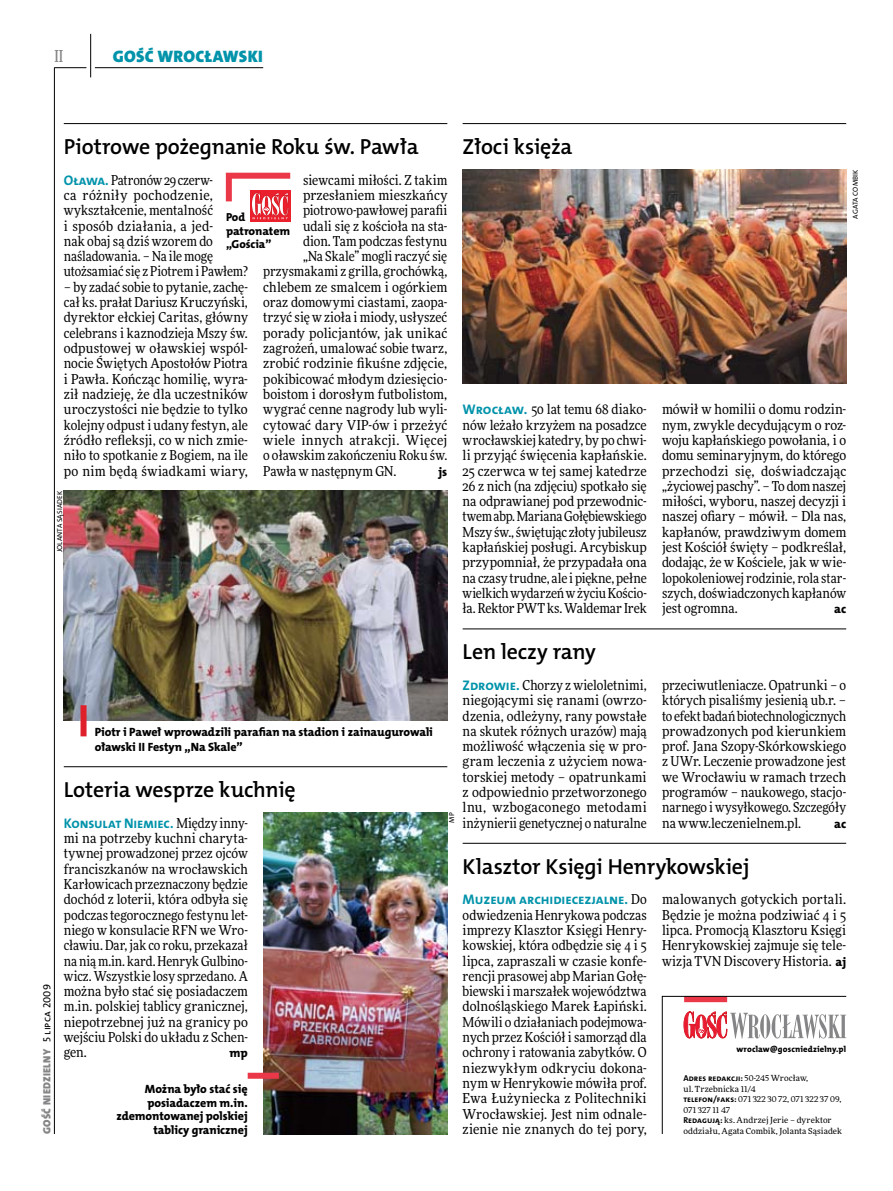
<style>
.page{position:relative;width:893px;height:1191px;background:#fff}
.page>*{position:absolute;margin:0;border:0;box-sizing:border-box;transform-origin:0 0}
.t1{font:21.9px "The Mix HP6 Se Bld";letter-spacing:-.01em;color:#000}
.t2{font:16.65px "The Mix HP9 Blk";letter-spacing:.02em;color:#0093aa}
.t3{font:500 16.5px "Freeday Narrow";color:#858486;scale:.9 1}
.t4{font:13.95px "The Mix HP7 Bld";letter-spacing:-.01em;color:#0093aa}
.t5{font:13.65px/15.3px "Freeday Narrow News";letter-spacing:.005em;color:#000;text-align:justify}
.t6{font:12.3px "The Mix HP8 Ex Bld";color:#000}
.t7{font:12px/13.5px "The Mix HP8 Ex Bld";letter-spacing:-.005em;color:#000}
.t8{font:11.7px/13.5px "The Mix HP8 Ex Bld";letter-spacing:-.005em;color:#000}
.t9{font:10.5px "The Mix HP9 Blk";letter-spacing:.025em;color:#858486}
.t10{font:8.55px "The Mix HP7 Bld";letter-spacing:.005em;color:#000}
.t11{font:8.55px "The Mix HP8 Ex Bld";letter-spacing:.015em;color:#000}
.t12{font:8.4px/10.5px "Freeday News";letter-spacing:.01em;color:#000}
.t13{font:7.2px "The Mix HP5 Plain";letter-spacing:.015em;color:#000}
.s1{font-family:"The Mix HP7 Bld";font-size:13.95px;color:#0093aa}
.s2{font-family:"The Mix HP5 Plain";color:#000}
.s3{font-family:"Freeday Narrow News";font-size:13.65px;color:#000}
.s4{font-family:"The Mix HP8 Ex Bld";font-size:12.3px}
.s5{font-family:"Freeday News";font-size:8.4px}
.s6{font-family:"The Mix HP7 Bld";font-size:8.55px}
</style>
<div class="page">
<hr style="left:54px;top:67px;width:1px;height:1067px;background:#000">
<hr style="left:90px;top:34px;width:1px;height:43px;background:#000">
<hr style="left:54px;top:67px;width:32px;height:1px;background:#000">
<hr style="left:95px;top:67px;width:168px;height:1px;background:#000">
<svg style="left:662px;top:996px;width:185px;height:138px"></svg>
<hr style="left:463px;top:123px;width:383px;height:1px;background:#000">
<img style="left:463px;top:169px;width:383px;height:215px">
<hr style="left:64px;top:766px;width:383px;height:1px;background:#000">
<hr style="left:463px;top:628px;width:383px;height:1px;background:#000">
<hr style="left:64px;top:123px;width:383px;height:1px;background:#000">
<hr style="left:463px;top:843px;width:383px;height:1px;background:#000">
<img style="left:64px;top:491px;width:383px;height:229px">
<div style="left:81px;top:705px;width:6px;height:31px;background:#df1f2a"></div>
<img style="left:263px;top:812px;width:184px;height:322px">
<div style="left:248px;top:1072px;width:31px;height:6px;background:#eb3848"></div>
<svg style="left:250px;top:219px;width:40px;height:2px"></svg>
<svg style="left:225px;top:172px;width:66px;height:47px"></svg>
<p class="t3" style="left:54px;top:46px;width:11px">II</p>
<p class="t2" style="left:113px;top:46px;width:152px">GOŚĆ WROCŁAWSKI</p>
<h1 class="t1" style="left:64px;top:132px;width:356px">Piotrowe pożegnanie Roku św. Pawła</h1>
<p class="t5" style="left:64px;top:172px;width:186px;text-align:left"><span class="s1">Oława.</span> Patronów 29 czerw-<br>ca różniły pochodzenie, wykształcenie, mentalność<br>i sposób działania, a jed-<br>nak obaj są dziś wzorem do naśladowania. – Na ile mogę utożsamiać się z Piotrem i Pawłem?</p>
<p class="t5" style="left:64px;top:279px;width:186px">– by zadać sobie to pytanie, zachę&shy;cał ks. prałat Dariusz Kruczyński, dyrektor ełckiej Caritas, główny celebrans i kaznodzieja Mszy św. odpustowej w oławskiej wspól&shy;nocie Świętych Apostołów Piotra i Pawła. Kończąc homilię, wyra&shy;ził nadzieję, że dla uczestników uroczystości nie będzie to tylko kolejny odpust i udany festyn, ale źródło refleksji, co w nich zmie&shy;niło to spotkanie z Bogiem, na ile po nim będą świadkami wiary,</p>
<p class="t5" style="left:303px;top:172px;width:146px">siewcami miłości. Z takim</p>
<p class="t5" style="left:303px;top:187px;width:146px">przesłaniem mieszkańcy</p>
<p class="t5" style="left:303px;top:202px;width:146px">piotrowo-pawłowej parafii</p>
<p class="t5" style="left:303px;top:218px;width:146px">udali się z kościoła na sta-</p>
<p class="t5" style="left:303px;top:233px;width:146px">dion. Tam podczas festynu</p>
<p class="t5" style="left:303px;top:248px;width:146px">„Na Skale” mogli raczyć się</p>
<p class="t5" style="left:263px;top:264px;width:186px">przysmakami z grilla, grochówką,</p>
<p class="t5" style="left:263px;top:279px;width:186px">chlebem ze smalcem i ogórkiem</p>
<p class="t5" style="left:263px;top:294px;width:186px">oraz domowymi ciastami, zaopa-</p>
<p class="t5" style="left:263px;top:310px;width:186px">trzyć się w zioła i miody, usłyszeć</p>
<p class="t5" style="left:263px;top:325px;width:186px">porady policjantów, jak unikać</p>
<p class="t5" style="left:263px;top:340px;width:186px">zagrożeń, umalować sobie twarz,</p>
<p class="t5" style="left:263px;top:356px;width:186px">zrobić rodzinie fikuśne zdjęcie,</p>
<p class="t5" style="left:263px;top:371px;width:186px">pokibicować młodym dziesięcio-</p>
<p class="t5" style="left:263px;top:386px;width:186px">boistom i dorosłym futbolistom,</p>
<p class="t5" style="left:263px;top:401px;width:186px">wygrać cenne nagrody lub wyli-</p>
<p class="t5" style="left:263px;top:417px;width:186px">cytować dary VIP-ów i przeżyć</p>
<p class="t5" style="left:263px;top:432px;width:186px">wiele innych atrakcji. Więcej</p>
<p class="t5" style="left:263px;top:447px;width:186px">o oławskim zakończeniu Roku św.</p>
<p class="t5" style="left:263px;top:463px;width:135px">Pawła w następnym GN.</p>
<p class="t6" style="left:438px;top:463px;width:10px">js</p>
<p class="t8" style="left:226px;top:210px;width:65px">Pod patronatem „Gościa”</p>
<p class="t13" style="left:55px;top:552px;width:63px;rotate:-90deg">Jolanta Sąsiadek</p>
<h1 class="t1" style="left:463px;top:132px;width:111px">Złoci księża</h1>
<p class="t13" style="left:851px;top:218px;width:51px;rotate:-90deg">Agata Combik</p>
<p class="t5" style="left:463px;top:401px;width:186px"><span class="s1">Wrocław.</span> 50 lat temu 68 diako&shy;nów leżało krzyżem na posadzce wrocławskiej katedry, by po chwi&shy;li przyjąć święcenia kapłańskie.<br>25 czerwca w tej samej katedrze 26 z nich (na zdjęciu) spotkało się na odprawianej pod przewodnic&shy;twem abp. Mariana Gołębiewskiego Mszy św., świętując złoty jubileusz kapłańskiej posługi. Arcybiskup przypomniał, że przypadała ona na czasy trudne, ale i piękne, pełne wielkich wydarzeń w życiu Kościo&shy;ła. Rektor PWT ks. Waldemar Irek</p>
<p class="t5" style="left:662px;top:401px;width:186px">mówił w homilii o domu rodzin&shy;nym, zwykle decydującym o roz&shy;woju kapłańskiego powołania, i o domu seminaryjnym, do którego przechodzi się, doświadczając „życiowej paschy”. – To dom naszej miłości, wyboru, naszej decyzji i naszej ofiary – mówił. – Dla nas, kapłanów, prawdziwym domem jest Kościół święty – podkreślał, dodając, że w Kościele, jak w wie&shy;lopokoleniowej rodzinie, rola star&shy;szych, doświadczonych kapłanów jest ogromna.</p>
<p class="t6" style="left:834px;top:601px;width:14px">ac</p>
<p class="t9" style="left:40px;top:1134px;width:151px;rotate:-90deg">GOŚĆ NIEDZIELNY <span class="s2">5 lipca 2009</span></p>
<p class="t7" style="left:95px;top:724px;width:339px;line-height:15.3px">Piotr i Paweł wprowadzili parafian na stadion i zainaugurowali oławski II Festyn „Na Skale”</p>
<h1 class="t1" style="left:64px;top:775px;width:233px">Loteria wesprze kuchnię</h1>
<p class="t4" style="left:64px;top:814px;width:186px">Konsulat Niemiec. <span class="s3">Między inny-</span></p>
<p class="t5" style="left:64px;top:830px;width:186px">mi na potrzeby kuchni charyta&shy;tywnej prowadzonej przez ojców franciszkanów na wrocławskich Karłowicach przeznaczony będzie dochód z loterii, która odbyła się podczas tegorocznego festynu let&shy;niego w konsulacie RFN we Wro&shy;cławiu. Dar, jak co roku, przekazał na nią m.in. kard. Henryk Gulbino&shy;wicz. Wszystkie losy sprzedano. A można było stać się posiadaczem m.in. polskiej tablicy granicznej, niepotrzebnej już na granicy po wejściu Polski do układu z Schen&shy;gen.</p>
<p class="t6" style="left:230px;top:1045px;width:19px">mp</p>
<p class="t7" style="left:116px;top:1082px;width:133px;text-align:right">Można było stać się posiadaczem m.in. zdemontowanej polskiej tablicy granicznej</p>
<p class="t13" style="left:447px;top:822px;width:11px;rotate:-90deg">mp</p>
<h1 class="t1" style="left:463px;top:638px;width:135px">Len leczy rany</h1>
<p class="t5" style="left:463px;top:677px;width:186px"><span class="s1">Zdrowie.</span> Chorzy z wieloletnimi, niegojącymi się ranami (owrzo&shy;dzenia, odleżyny, rany powstałe na skutek różnych urazów) mają możliwość włączenia się w pro&shy;gram leczenia z użyciem nowa&shy;torskiej metody – opatrunkami z odpowiednio przetworzonego lnu, wzbogaconego metodami inżynierii genetycznej o naturalne</p>
<p class="t5" style="left:662px;top:677px;width:186px">przeciwutleniacze. Opatrunki – o których pisaliśmy jesienią ub.r. – to efekt badań biotechnologicznych prowadzonych pod kierunkiem prof. Jana Szopy-Skórkowskiego z UWr. Leczenie prowadzone jest we Wrocławiu w ramach trzech programów – naukowego, stacjo&shy;narnego i wysyłkowego. Szczegóły na www.leczenielnem.pl.</p>
<p class="t6" style="left:834px;top:815px;width:14px">ac</p>
<h1 class="t1" style="left:463px;top:852px;width:288px">Klasztor Księgi Henrykowskiej</h1>
<p class="t4" style="left:463px;top:890px;width:186px">Muzeum archidiecezjalne. <span class="s3">Do</span></p>
<p class="t5" style="left:463px;top:907px;width:186px">odwiedzenia Henrykowa podczas imprezy Klasztor Księgi Henry&shy;kowskiej, która odbędzie się 4 i 5 lipca, zapraszali w czasie konfe&shy;rencji prasowej abp Marian Gołę&shy;biewski i marszałek województwa dolnośląskiego Marek Łapiński.<br>Mówili o działaniach podejmowa&shy;nych przez Kościół i samorząd dla ochrony i ratowania zabytków. O niezwykłym odkryciu dokona&shy;nym w Henrykowie mówiła prof.<br>Ewa Łużyniecka z Politechniki Wrocławskiej. Jest nim odnale&shy;zienie nie znanych do tej pory,</p>
<p class="t5" style="left:662px;top:891px;width:186px">malowanych gotyckich portali.<br>Będzie je można podziwiać 4 i 5 lipca. Promocją Klasztoru Księgi Henrykowskiej zajmuje się tele&shy;wizja TVN Discovery Historia. <span class="s4">aj</span></p>
<p class="t11" style="left:736px;top:1043px;width:111px">wroclaw@goscniedzielny.pl</p>
<p class="t10" style="left:683px;top:1073px;width:126px">Adres redakcji: <span class="s5">50-245 Wrocław,</span></p>
<p class="t12" style="left:683px;top:1083px;width:160px">ul. Trzebnicka 11/4<br><span class="s6">telefon/faks:</span> 071 322 30 72, 071 322 37 09,<br>071 327 11 47<br><span class="s6">Redagują:</span> ks. Andrzej Jerie – dyrektor oddziału, Agata Combik, Jolanta Sąsiadek</p>
</div>
